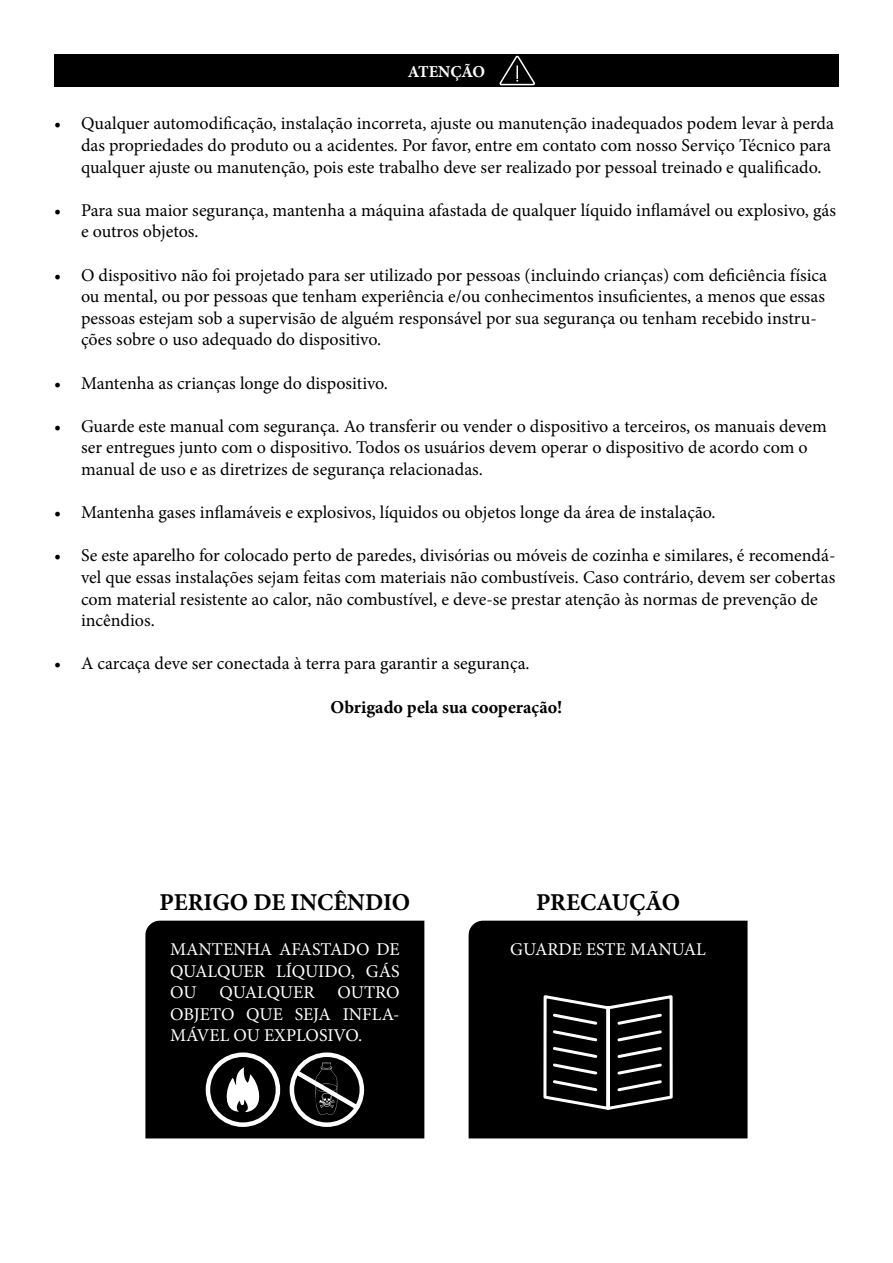
<style>
.page{position:relative;width:893px;height:1263px;background:#fff}
.page>*{position:absolute;margin:0;border:0;box-sizing:border-box;transform-origin:0 0}
.t1{font:700 24px "Minion Pro";color:#000}
.t2{font:18px/21.6px "Minion Pro";color:#000}
.t3{font:18px/21.6px "Minion Pro";color:#fff;text-align:justify}
.t4{font:700 18px "Minion Pro";color:#000}
.t5{font:700 16.5px "Minion Pro";letter-spacing:-.005em;color:#fff}
</style>
<div class="page">
<div style="left:54px;top:54px;width:785px;height:33px;background:#000"></div>
<svg style="left:499px;top:55px;width:37px;height:31px"></svg>
<div style="left:145px;top:921px;width:279px;height:217px;background:#000"></div>
<div style="left:469px;top:921px;width:278px;height:217px;background:#000"></div>
<div style="left:206px;top:1052px;width:74px;height:75px;border:4px solid #fff;border-radius:50%"></div>
<svg style="left:223px;top:1067px;width:43px;height:45px"></svg>
<div style="left:290px;top:1052px;width:74px;height:75px;border:4px solid #fff;border-radius:50%"></div>
<svg style="left:290px;top:1062px;width:73px;height:54px"></svg>
<svg style="left:541px;top:993px;width:134px;height:119px;background:#313131"></svg>
<p class="t5" style="left:408px;top:60px;width:79px">ATENÇÃO</p>
<p class="t2" style="left:81px;top:113px;width:755px;text-indent:-27px">• Qualquer automodificação, instalação incorreta, ajuste ou manutenção inadequados podem levar à perda das propriedades do produto ou a acidentes. Por favor, entre em contato com nosso Serviço Técnico para qualquer ajuste ou manutenção, pois este trabalho deve ser realizado por pessoal treinado e qualificado.</p>
<p class="t2" style="left:81px;top:199px;width:756px;text-indent:-27px">• Para sua maior segurança, mantenha a máquina afastada de qualquer líquido inflamável ou explosivo, gás e outros objetos.</p>
<p class="t2" style="left:81px;top:264px;width:748px;text-indent:-27px">• O dispositivo não foi projetado para ser utilizado por pessoas (incluindo crianças) com deficiência física ou mental, ou por pessoas que tenham experiência e/ou conhecimentos insuficientes, a menos que essas pessoas estejam sob a supervisão de alguém responsável por sua segurança ou tenham recebido instru&shy;ções sobre o uso adequado do dispositivo.</p>
<p class="t2" style="left:54px;top:372px;width:336px">• Mantenha as crianças longe do dispositivo.</p>
<p class="t2" style="left:81px;top:415px;width:747px;text-indent:-27px">• Guarde este manual com segurança. Ao transferir ou vender o dispositivo a terceiros, os manuais devem ser entregues junto com o dispositivo. Todos os usuários devem operar o dispositivo de acordo com o manual de uso e as diretrizes de segurança relacionadas.</p>
<p class="t2" style="left:54px;top:502px;width:663px">• Mantenha gases inflamáveis e explosivos, líquidos ou objetos longe da área de instalação.</p>
<p class="t2" style="left:81px;top:545px;width:756px;text-indent:-27px">• Se este aparelho for colocado perto de paredes, divisórias ou móveis de cozinha e similares, é recomendá&shy;vel que essas instalações sejam feitas com materiais não combustíveis. Caso contrário, devem ser cobertas com material resistente ao calor, não combustível, e deve-se prestar atenção às normas de prevenção de incêndios.</p>
<p class="t2" style="left:54px;top:653px;width:477px">• A carcaça deve ser conectada à terra para garantir a segurança.</p>
<p class="t4" style="left:331px;top:694px;width:233px">Obrigado pela sua cooperação!</p>
<p class="t1" style="left:160px;top:885px;width:252px">PERIGO DE INCÊNDIO</p>
<p class="t1" style="left:536px;top:885px;width:146px">PRECAUÇÃO</p>
<p class="t3" style="left:170px;top:938px;width:231px">MANTENHA AFASTADO DE QUALQUER LÍQUIDO, GÁS OU</p>
<p class="t3" style="left:170px;top:982px;width:231px;text-indent:168px">OUTRO OBJETO QUE SEJA INFLA-MÁVEL OU EXPLOSIVO.</p>
<p class="t3" style="left:220px;top:982px;width:96px">QUALQUER</p>
<p class="t3" style="left:510px;top:938px;width:197px">GUARDE ESTE MANUAL</p>
</div>
